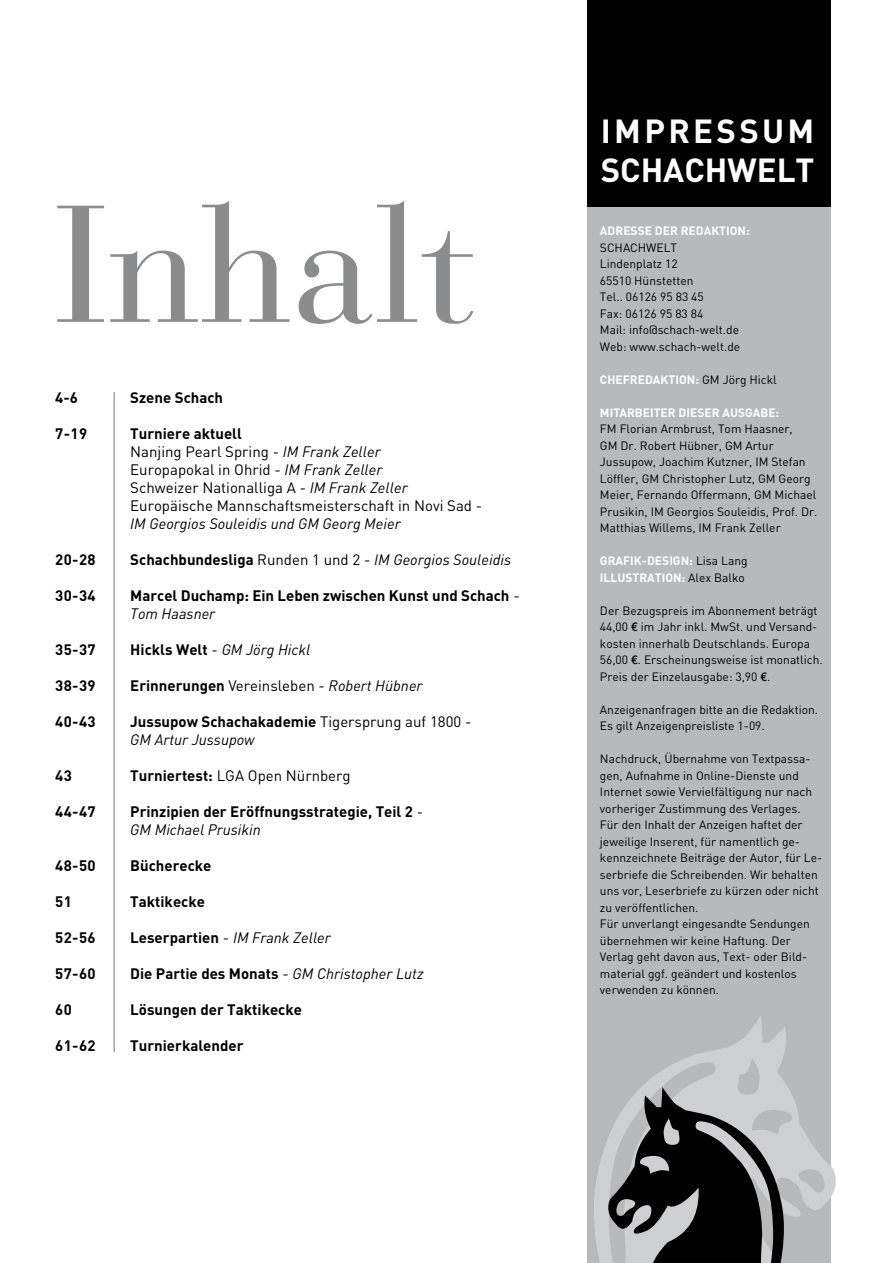
<style>
.page{position:relative;width:893px;height:1263px;background:#fff}
.page>*{position:absolute;margin:0;border:0;box-sizing:border-box;transform-origin:0 0}
.t1{font:165px "Bauer Bodoni";color:#8b8c8e}
.t2{font:700 33px "DIN";color:#fff}
.t3{font:700 15px/18px "DIN";color:#000}
.t4{font:15px/18px "DIN";color:#000}
.t5{font:italic 15px "DIN";color:#000}
.t6{font:12px/16.5px "DIN";color:#000}
.t7{font:700 12px/16.5px "DIN";color:#fff}
.s1{font-weight:700}
.s2{font-style:italic}
.s3{font-weight:700;font-style:normal}
.s4{font-style:normal}
.s5{font-weight:400}
.s6{font-weight:400;font-style:italic}
.s7{font-weight:400;color:#000}
.s8{font-family:"Helvetica Neue";font-weight:500}
</style>
<div class="page">
<div style="left:587px;top:0;width:244px;height:217px;background:#000"></div>
<div style="left:587px;top:207px;width:244px;height:1056px;background:#b7b9ba"></div>
<svg style="left:594px;top:1016px;width:242px;height:247px"></svg>
<svg style="left:608px;top:1087px;width:176px;height:176px"></svg>
<hr style="left:113px;top:392px;width:2px;height:660px;background:#a7a8aa">
<h1 class="t1" style="left:53px;top:167px;width:423px">Inhalt</h1>
<p class="t3" style="left:55px;top:388px;width:24px">4-6</p>
<p class="t3" style="left:130px;top:388px;width:94px">Szene Schach</p>
<p class="t3" style="left:55px;top:424px;width:33px">7-19</p>
<p class="t4" style="left:130px;top:425px;width:353px"><span class="s1">Turniere aktuell<br></span>Nanjing Pearl Spring - <span class="s2">IM Frank Zeller<br></span>Europapokal in Ohrid - <span class="s2">IM Frank Zeller<br></span>Schweizer Nationalliga A - <span class="s2">IM Frank Zeller </span>Europäische Mannschaftsmeisterschaft in Novi Sad -</p>
<p class="t5" style="left:130px;top:515px;width:272px">IM Georgios Souleidis und GM Georg Meier</p>
<p class="t3" style="left:55px;top:550px;width:42px">20-28</p>
<p class="t5" style="left:130px;top:551px;width:382px"><span class="s3">Schachbundesliga</span> <span class="s4">Runden 1 und 2 -</span> IM Georgios Souleidis</p>
<p class="t3" style="left:55px;top:586px;width:42px">30-34</p>
<p class="t3" style="left:130px;top:586px;width:391px">Marcel Duchamp: Ein Leben zwischen Kunst und Schach <span class="s5">-<br></span><span class="s6">Tom Haasner</span></p>
<p class="t3" style="left:55px;top:640px;width:42px">35-37</p>
<p class="t5" style="left:130px;top:641px;width:182px"><span class="s3">Hickls Welt</span> <span class="s4">-</span> GM Jörg Hickl</p>
<p class="t3" style="left:55px;top:676px;width:42px">38-39</p>
<p class="t4" style="left:130px;top:677px;width:294px"><span class="s1">Erinnerungen</span> Vereinsleben - <span class="s2">Robert Hübner</span></p>
<p class="t3" style="left:55px;top:712px;width:42px">40-43</p>
<p class="t3" style="left:130px;top:712px;width:343px">Jussupow Schachakademie <span class="s5">Tigersprung auf 1800 -<br></span><span class="s6">GM Artur Jussupow</span></p>
<p class="t3" style="left:55px;top:766px;width:18px">43</p>
<p class="t4" style="left:130px;top:767px;width:222px"><span class="s1">Turniertest:</span> LGA Open Nürnberg</p>
<p class="t3" style="left:55px;top:802px;width:42px">44-47</p>
<p class="t3" style="left:130px;top:802px;width:294px">Prinzipien der Eröffnungsstrategie, Teil 2 <span class="s5">-<br></span><span class="s6">GM Michael Prusikin</span></p>
<p class="t3" style="left:55px;top:856px;width:42px">48-50</p>
<p class="t3" style="left:130px;top:856px;width:83px">Bücherecke</p>
<p class="t3" style="left:55px;top:892px;width:18px">51</p>
<p class="t3" style="left:130px;top:892px;width:76px">Taktikecke</p>
<p class="t3" style="left:55px;top:928px;width:42px">52-56</p>
<p class="t5" style="left:130px;top:929px;width:202px"><span class="s3">Leserpartien</span> <span class="s4">-</span> IM Frank Zeller</p>
<p class="t3" style="left:55px;top:964px;width:42px">57-60</p>
<p class="t3" style="left:130px;top:964px;width:295px">Die Partie des Monats <span class="s5">-</span> <span class="s6">GM Christopher Lutz</span></p>
<p class="t3" style="left:55px;top:1000px;width:18px">60</p>
<p class="t3" style="left:130px;top:1000px;width:173px">Lösungen der Taktikecke</p>
<p class="t3" style="left:55px;top:1036px;width:42px">61-62</p>
<p class="t3" style="left:130px;top:1036px;width:115px">Turnierkalender</p>
<h2 class="t2" style="left:601px;top:109px;width:114px">Impress</h2>
<h2 class="t2" style="left:762px;top:109px;width:48px">um</h2>
<h2 class="t2" style="left:601px;top:149px;width:127px">Schachwelt</h2>
<p class="t7" style="left:600px;top:222px;width:32px">Adresse</p>
<p class="t7" style="left:655px;top:222px;width:34px">de r Red</p>
<p class="t7" style="left:704px;top:222px;width:48px">aktion:</p>
<p class="t6" style="left:600px;top:239px;width:142px">SCHACHWELT<br>Lindenplatz 12<br>65510 Hünstetten<br>Tel.. 06126 95 83 45<br>Fax: 06126 95 83 84<br>Mail: info@schach-welt.de<br>Web: www.schach-welt.de</p>
<p class="t7" style="left:600px;top:370px;width:9px">Che</p>
<p class="t7" style="left:623px;top:370px;width:155px">fredaktion: <span class="s7">GM Jörg Hickl</span></p>
<p class="t7" style="left:600px;top:403px;width:43px">Mitarbeite</p>
<p class="t7" style="left:668px;top:403px;width:18px">r diese</p>
<p class="t7" style="left:712px;top:403px;width:69px">r Ausgabe :</p>
<p class="t6" style="left:600px;top:420px;width:219px">FM Florian Armbrust, Tom Haasner,<br>GM Dr. Robert Hübner, GM Artur Jussupow, Joachim Kutzner, IM Stefan Löffler, GM Christopher Lutz, GM Georg Meier, Fernando Offermann, GM Michael Prusikin, IM Georgios Souleidis, Prof. Dr.<br>Matthias Willems, IM Frank Zeller</p>
<p class="t7" style="left:600px;top:552px;width:149px">Grafik-Design: <span class="s7">Lisa Lang<br></span>Illustrati on: <span class="s7">Alex Balko</span></p>
<p class="t6" style="left:600px;top:602px;width:224px">Der Bezugspreis im Abonnement beträgt 44,00 <span class="s8">€</span> im Jahr inkl. MwSt. und Versand&shy;kosten innerhalb Deutschlands. Europa 56,00 <span class="s8">€</span>. Erscheinungsweise ist monatlich.<br>Preis der Einzelausgabe: 3,90 <span class="s8">€</span>.</p>
<p class="t6" style="left:600px;top:701px;width:220px">Anzeigenanfragen bitte an die Redaktion.<br>Es gilt Anzeigenpreisliste 1-09.</p>
<p class="t6" style="left:600px;top:750px;width:224px">Nachdruck, Übernahme von Textpassa&shy;gen, Aufnahme in Online-Dienste und Internet sowie Vervielfältigung nur nach vorheriger Zustimmung des Verlages.<br>Für den Inhalt der Anzeigen haftet der jeweilige Inserent, für namentlich ge&shy;kennzeichnete Beiträge der Autor, für Le&shy;serbriefe die Schreibenden. Wir behalten uns vor, Leserbriefe zu kürzen oder nicht zu veröffentlichen.<br>Für unverlangt eingesandte Sendungen übernehmen wir keine Haftung. Der Verlag geht davon aus, Text- oder Bild&shy;material ggf. geändert und kostenlos verwenden zu können.</p>
</div>
